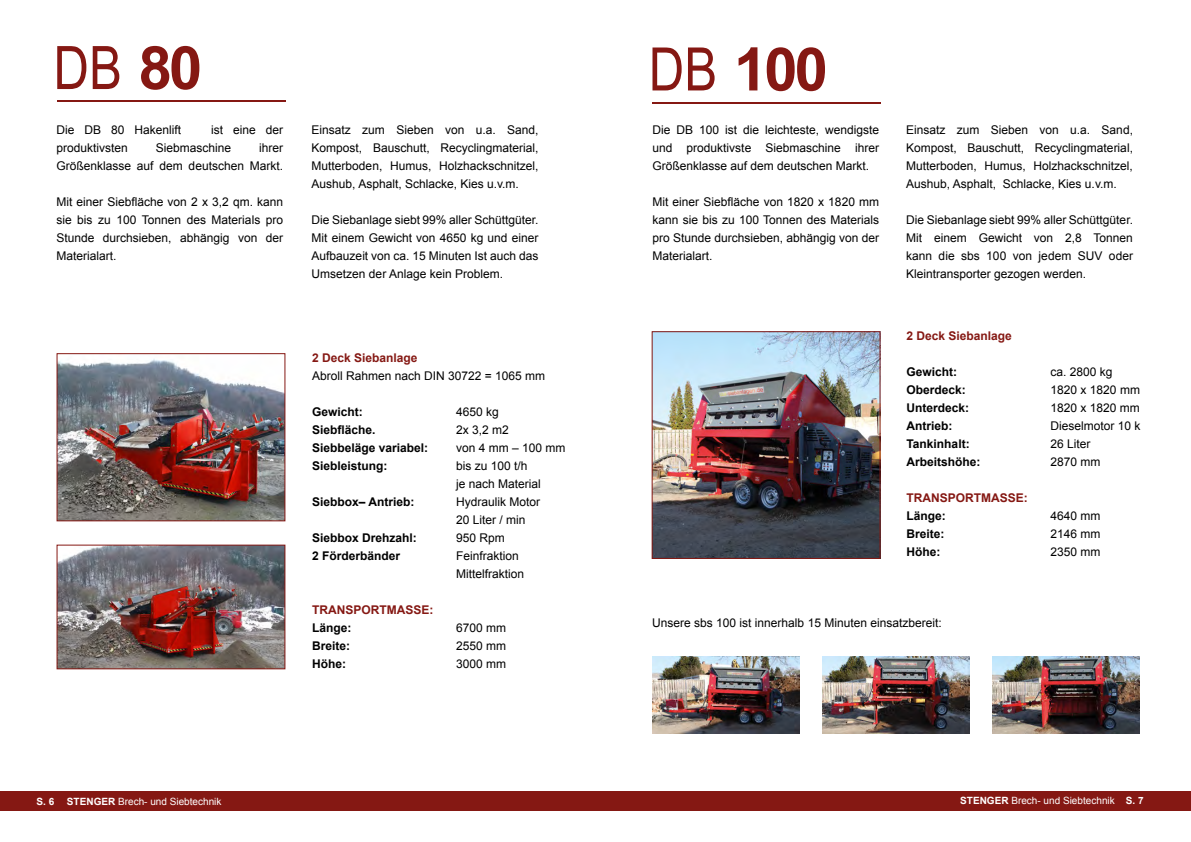
<style>
.page{position:relative;width:1191px;height:842px;background:#fff}
.page>*{position:absolute;margin:0;border:0;box-sizing:border-box;transform-origin:0 0}
.t1{font:700 60px "Arial";color:#851813}
.t2{font:60px "Arial Narrow";color:#851813}
.Absatzformat_2{font:12px/18px "Arial";color:#000;text-align:justify}
.Absatzformat_2-2{font:700 12px "Arial";color:#000}
.Absatzformat_2-3{font:700 12px "Arial";color:#851813}
.t3{font:10px "Arial";color:#fff}
.t4{font:700 10px "Arial";color:#fff}
.s1{font-family:"Arial";font-weight:700}
.s2{font-family:"Arial Narrow";font-weight:400}
.s3{font-weight:700}
</style>
<div class="page">
<div style="left:595px;top:792px;width:596px;height:19px;background:#851813"></div>
<div style="left:0;top:792px;width:595px;height:19px;background:#851813"></div>
<hr style="left:57px;top:101px;width:228px;height:1px;background:#851813">
<img style="left:59px;top:359px;width:224px;height:160px">
<div style="left:57px;top:353px;width:228px;height:168px;border:1px solid #851813"></div>
<img style="left:59px;top:547px;width:224px;height:120px">
<div style="left:57px;top:545px;width:228px;height:124px;border:1px solid #851813"></div>
<hr style="left:652px;top:102px;width:228px;height:1px;background:#851813">
<img style="left:653px;top:333px;width:225px;height:224px">
<div style="left:651px;top:331px;width:229px;height:228px;border:1px solid #851813"></div>
<img style="left:652px;top:657px;width:147px;height:77px">
<img style="left:822px;top:657px;width:147px;height:77px">
<img style="left:992px;top:657px;width:147px;height:77px">
<p class="t2" style="left:54px;top:24px;width:150px">DB <span class="s1">80</span></p>
<p class="Absatzformat_2" style="left:56px;top:121px;width:126px">Die DB 80 Hakenlift</p>
<p class="Absatzformat_2" style="left:211px;top:121px;width:74px">ist eine der</p>
<p class="Absatzformat_2" style="left:56px;top:139px;width:73px">produktivsten</p>
<p class="Absatzformat_2" style="left:156px;top:139px;width:77px">Siebmaschine</p>
<p class="Absatzformat_2" style="left:56px;top:139px;width:228px;text-align:right">ihrer<br>Größenklasse auf dem deutschen Markt.</p>
<p class="Absatzformat_2" style="left:56px;top:193px;width:228px">Mit einer Siebfläche von 2 x 3,2 qm. kann sie bis zu 100 Tonnen des Materials pro Stunde durchsieben, abhängig von der Materialart.</p>
<p class="Absatzformat_2" style="left:311px;top:121px;width:228px">Einsatz zum Sieben von u.a. Sand, Kompost, Bauschutt, Recyclingmaterial, Mutterboden, Humus, Holzhackschnitzel, Aushub, Asphalt, Schlacke, Kies u.v.m.</p>
<p class="Absatzformat_2" style="left:311px;top:211px;width:228px">Die Siebanlage siebt 99% aller Schüttgüter.</p>
<p class="Absatzformat_2" style="left:311px;top:229px;width:228px">Mit einem Gewicht von 4650 kg und einer Aufbauzeit von ca. 15 Minuten Ist auch das Umsetzen der Anlage kein Problem.</p>
<p class="Absatzformat_2-3" style="left:312px;top:350px;width:107px">2 Deck Siebanlage</p>
<p class="Absatzformat_2" style="left:312px;top:367px;width:235px">Abroll Rahmen nach DIN 30722 = 1065 mm</p>
<p class="Absatzformat_2-2" style="left:312px;top:404px;width:52px">Gewicht:</p>
<p class="Absatzformat_2" style="left:456px;top:403px;width:44px">4650 kg</p>
<p class="Absatzformat_2-2" style="left:312px;top:422px;width:65px">Siebfläche.</p>
<p class="Absatzformat_2" style="left:456px;top:421px;width:54px">2x 3,2 m2</p>
<p class="Absatzformat_2-2" style="left:312px;top:440px;width:118px">Siebbeläge variabel:</p>
<p class="Absatzformat_2" style="left:456px;top:439px;width:111px">von 4 mm – 100 mm</p>
<p class="Absatzformat_2-2" style="left:312px;top:458px;width:77px">Siebleistung:</p>
<p class="Absatzformat_2" style="left:456px;top:457px;width:73px">bis zu 100 t/h</p>
<p class="Absatzformat_2" style="left:456px;top:475px;width:86px">je nach Material</p>
<p class="Absatzformat_2-2" style="left:312px;top:494px;width:104px">Siebbox– Antrieb:</p>
<p class="Absatzformat_2" style="left:456px;top:493px;width:86px">Hydraulik Motor</p>
<p class="Absatzformat_2" style="left:456px;top:511px;width:71px">20 Liter / min</p>
<p class="Absatzformat_2-2" style="left:312px;top:530px;width:106px">Siebbox Drehzahl:</p>
<p class="Absatzformat_2" style="left:456px;top:529px;width:50px">950 Rpm</p>
<p class="Absatzformat_2-2" style="left:312px;top:548px;width:90px">2 Förderbänder</p>
<p class="Absatzformat_2" style="left:456px;top:547px;width:70px">Feinfraktion<br>Mittelfraktion</p>
<p class="Absatzformat_2-3" style="left:312px;top:602px;width:123px">TRANSPORTMASSE:</p>
<p class="Absatzformat_2-2" style="left:312px;top:620px;width:41px">Länge:</p>
<p class="Absatzformat_2" style="left:456px;top:619px;width:52px">6700 mm</p>
<p class="Absatzformat_2-2" style="left:312px;top:638px;width:40px">Breite:</p>
<p class="Absatzformat_2" style="left:456px;top:637px;width:52px">2550 mm</p>
<p class="Absatzformat_2-2" style="left:312px;top:656px;width:35px">Höhe:</p>
<p class="Absatzformat_2" style="left:456px;top:655px;width:52px">3000 mm</p>
<p class="t1" style="left:649px;top:29px;width:181px"><span class="s2">DB</span> 100</p>
<p class="Absatzformat_2" style="left:652px;top:121px;width:228px">Die DB 100 ist die leichteste, wendigste und produktivste Siebmaschine ihrer Größenklasse auf dem deutschen Markt.</p>
<p class="Absatzformat_2" style="left:652px;top:193px;width:228px">Mit einer Siebfläche von 1820 x 1820 mm kann sie bis zu 100 Tonnen des Materials pro Stunde durchsieben, abhängig von der Materialart.</p>
<p class="Absatzformat_2" style="left:906px;top:121px;width:228px">Einsatz zum Sieben von u.a. Sand, Kompost, Bauschutt, Recyclingmaterial, Mutterboden, Humus, Holzhackschnitzel, Aushub, Asphalt, Schlacke, Kies u.v.m.</p>
<p class="Absatzformat_2" style="left:906px;top:211px;width:228px">Die Siebanlage siebt 99% aller Schüttgüter.<br>Mit einem Gewicht von 2,8 Tonnen kann die sbs 100 von jedem SUV oder Kleintransporter gezogen werden.</p>
<p class="Absatzformat_2-3" style="left:906px;top:328px;width:107px">2 Deck Siebanlage</p>
<p class="Absatzformat_2-2" style="left:906px;top:364px;width:52px">Gewicht:</p>
<p class="Absatzformat_2" style="left:1050px;top:363px;width:64px">ca. 2800 kg</p>
<p class="Absatzformat_2-2" style="left:906px;top:382px;width:61px">Oberdeck:</p>
<p class="Absatzformat_2" style="left:1050px;top:381px;width:91px">1820 x 1820 mm</p>
<p class="Absatzformat_2-2" style="left:906px;top:400px;width:64px">Unterdeck:</p>
<p class="Absatzformat_2" style="left:1050px;top:399px;width:91px">1820 x 1820 mm</p>
<p class="Absatzformat_2-2" style="left:906px;top:418px;width:47px">Antrieb:</p>
<p class="Absatzformat_2" style="left:1050px;top:417px;width:92px">Dieselmotor 10 k</p>
<p class="Absatzformat_2-2" style="left:906px;top:436px;width:65px">Tankinhalt:</p>
<p class="Absatzformat_2" style="left:1050px;top:435px;width:42px">26 Liter</p>
<p class="Absatzformat_2-2" style="left:906px;top:454px;width:76px">Arbeitshöhe:</p>
<p class="Absatzformat_2" style="left:1050px;top:453px;width:52px">2870 mm</p>
<p class="Absatzformat_2-3" style="left:906px;top:490px;width:123px">TRANSPORTMASSE:</p>
<p class="Absatzformat_2-2" style="left:906px;top:508px;width:41px">Länge:</p>
<p class="Absatzformat_2" style="left:1050px;top:507px;width:52px">4640 mm</p>
<p class="Absatzformat_2-2" style="left:906px;top:526px;width:40px">Breite:</p>
<p class="Absatzformat_2" style="left:1050px;top:525px;width:52px">2146 mm</p>
<p class="Absatzformat_2-2" style="left:906px;top:544px;width:35px">Höhe:</p>
<p class="Absatzformat_2" style="left:1050px;top:543px;width:52px">2350 mm</p>
<p class="Absatzformat_2" style="left:652px;top:614px;width:291px">Unsere sbs 100 ist innerhalb 15 Minuten einsatzbereit:</p>
<p class="t4" style="left:36px;top:794px;width:19px">S. 6</p>
<p class="t3" style="left:67px;top:794px;width:156px"><span class="s3">STENGER</span> Brech- und Siebtechnik</p>
<p class="t3" style="left:960px;top:794px;width:185px"><span class="s3">STENGER</span> Brech- und Siebtechnik <span class="s3">S. 7</span></p>
</div>
